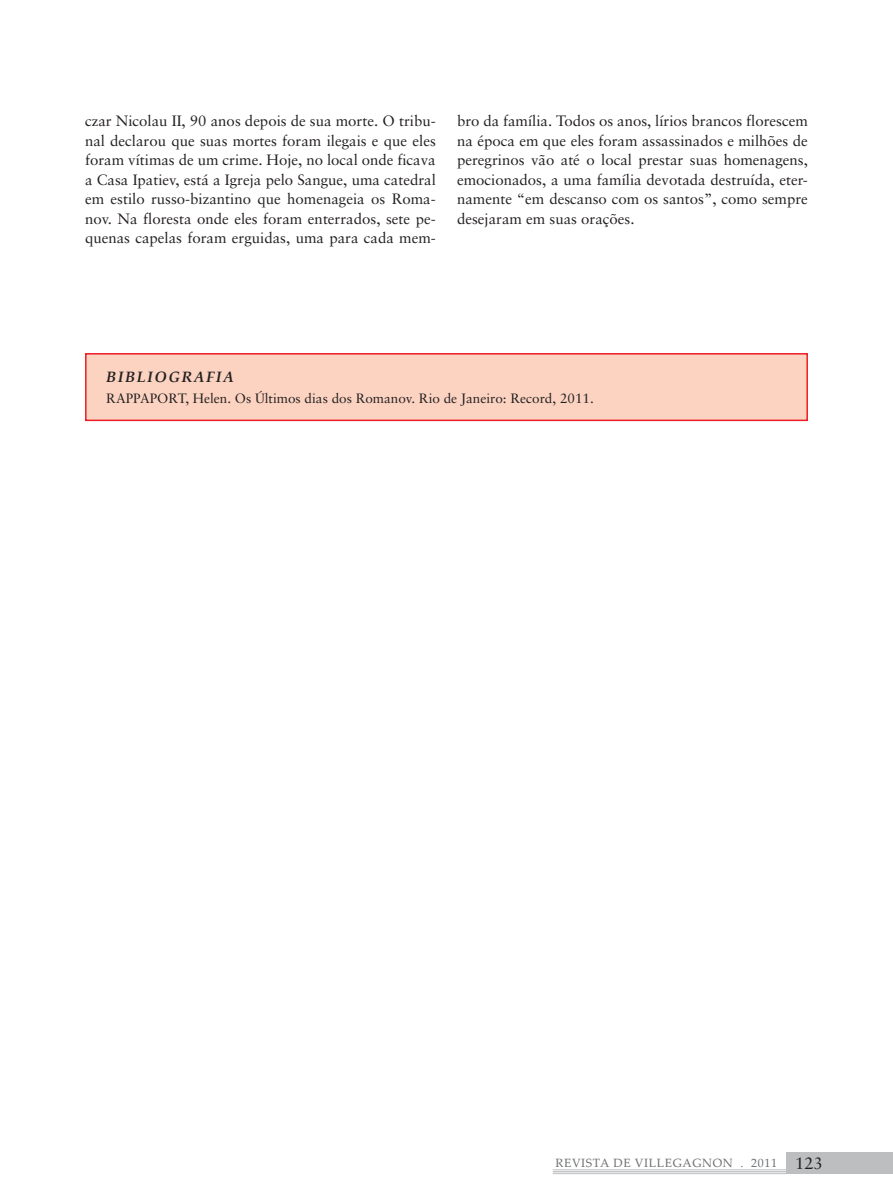
<style>
.page{position:relative;width:893px;height:1191px;background:#fff}
.page>*{position:absolute;margin:0;border:0;box-sizing:border-box;transform-origin:0 0}
.t1{font:15px/19.5px "Sabon";color:#231f20;text-align:justify}
.t2{font:italic 700 15px "Palatino Linotype";letter-spacing:.1em;color:#231f20}
.t3{font:13.5px "Sabon";color:#231f20}
.t4{font:12px "Palatino Linotype";letter-spacing:.05em;color:#6d6f71}
.s1{font-family:"Sabon";font-size:16.5px;color:#231f20}
</style>
<div class="page">
<div style="left:787px;top:1152px;width:106px;height:22px;background:#bcbec0"></div>
<hr style="left:553px;top:1169px;width:234px;height:1px;background:#bcbec0">
<hr style="left:553px;top:1171px;width:234px;height:1px;background:#bcbec0">
<hr style="left:553px;top:1173px;width:234px;height:1px;background:#bcbec0">
<div style="left:85px;top:353px;width:723px;height:68px;background:#fcd3c1;border:2px solid #ed1c24"></div>
<p class="t1" style="left:85px;top:111px;width:352px">czar Nicolau II, 90 anos depois de sua morte. O tribu&shy;nal declarou que suas mortes foram ilegais e que eles foram vítimas de um crime. Hoje, no local onde ficava a Casa Ipatiev, está a Igreja pelo Sangue, uma catedral em estilo russo-bizantino que homenageia os Roma&shy;nov. Na floresta onde eles foram enterrados, sete pe&shy;quenas capelas foram erguidas, uma para cada mem-</p>
<p class="t1" style="left:457px;top:111px;width:352px">bro da família. Todos os anos, lírios brancos florescem na época em que eles foram assassinados e milhões de peregrinos vão até o local prestar suas homenagens, emocionados, a uma família devotada destruída, eter&shy;namente “em descanso com os santos”, como sempre desejaram em suas orações.</p>
<p class="t2" style="left:106px;top:366px;width:129px">BIBLIOGRAFIA</p>
<p class="t3" style="left:106px;top:390px;width:489px">RAPPAPORT, Helen. Os Últimos dias dos Romanov. Rio de Janeiro: Record, 2011.</p>
<p class="t4" style="left:555px;top:1154px;width:269px">REVISTA DE VILLEGAGNON . 2011 <span class="s1">123</span></p>
</div>
